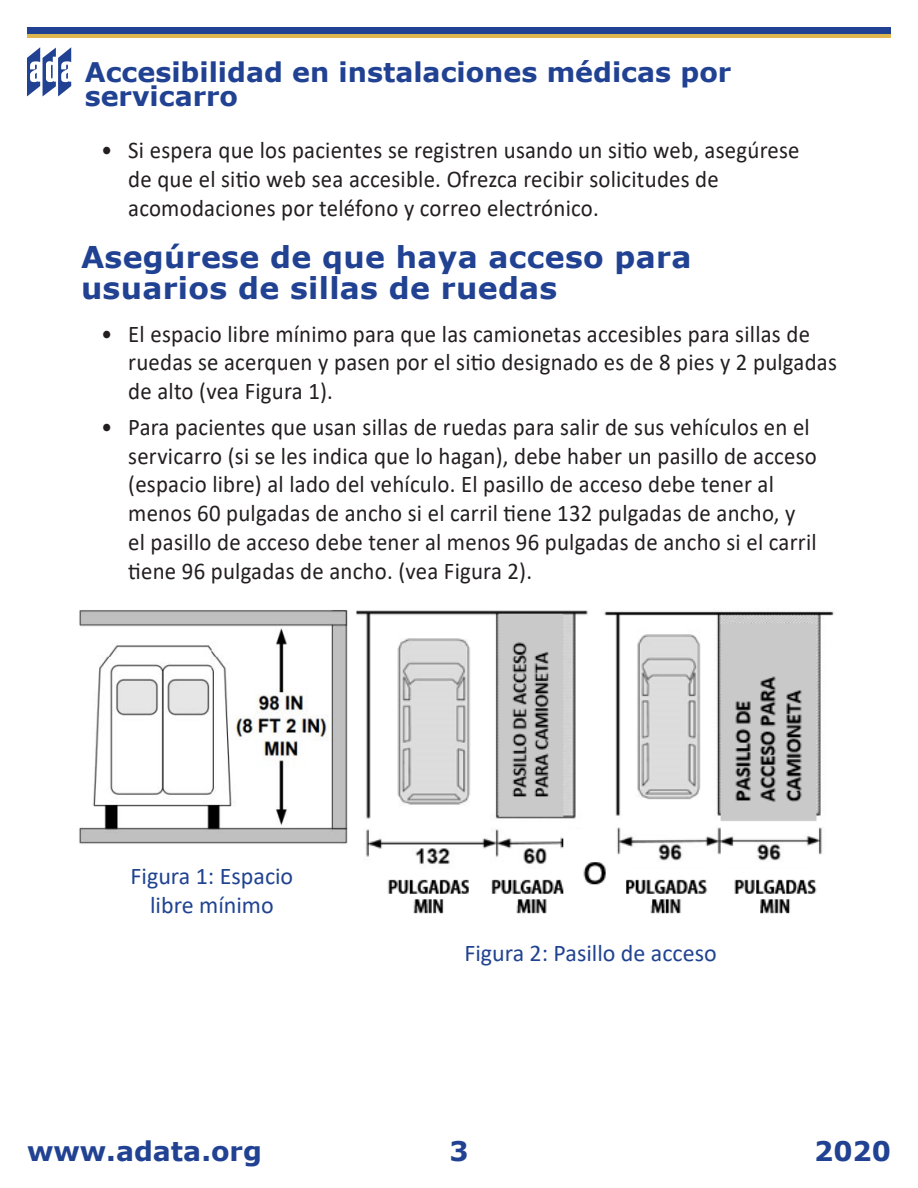
<style>
.page{position:relative;width:918px;height:1188px;background:#fff}
.page>*{position:absolute;margin:0;border:0;box-sizing:border-box;transform-origin:0 0}
.Subhead_1{font:700 30px/31.5px "Verdana";letter-spacing:.01em;color:#214292}
.t1{font:700 27px/24px "Verdana";color:#214292}
.t2{font:24px/28.8px "Calibri";letter-spacing:.01em;color:#231f20;scale:.95 1}
.Subhead_2_Bold{font:24px "Calibri";color:#204391}
</style>
<div class="page">
<div style="left:27px;top:27px;width:864px;height:7px;background:#214292"></div>
<hr style="left:27px;top:34px;width:864px;height:3px;background:#dfb64d">
<svg style="left:27px;top:47px;width:44px;height:49px"></svg>
<img style="left:79px;top:610px;width:269px;height:234px">
<img style="left:356px;top:610px;width:478px;height:304px">
<p class="t1" style="left:85px;top:60px;width:648px">Accesibilidad en instalaciones médicas por servicarro</p>
<p class="t2" style="left:128px;top:135px;width:708px;text-indent:-27px">• Si espera que los pacientes se registren usando un sitio web, asegúrese de que el sitio web sea accesible. Ofrezca recibir solicitudes de acomodaciones por teléfono y correo electrónico.</p>
<h2 class="Subhead_1" style="left:81px;top:240px;width:612px">Asegúrese de que haya acceso para usuarios de sillas de ruedas</h2>
<p class="t2" style="left:128px;top:319px;width:747px;text-indent:-27px">• El espacio libre mínimo para que las camionetas accesibles para sillas de ruedas se acerquen y pasen por el sitio designado es de 8 pies y 2 pulgadas de alto (vea Figura 1).</p>
<p class="t2" style="left:128px;top:412px;width:726px;text-indent:-27px">• Para pacientes que usan sillas de ruedas para salir de sus vehículos en el servicarro (si se les indica que lo hagan), debe haber un pasillo de acceso (espacio libre) al lado del vehículo. El pasillo de acceso debe tener al menos 60 pulgadas de ancho si el carril tiene 132 pulgadas de ancho, y el pasillo de acceso debe tener al menos 96 pulgadas de ancho si el carril tiene 96 pulgadas de ancho. (vea Figura 2).</p>
<h3 class="Subhead_2_Bold" style="left:131px;top:860px;width:164px">Figura 1: Espacio</h3>
<h3 class="Subhead_2_Bold" style="left:150px;top:888px;width:125px">libre mínimo</h3>
<h3 class="Subhead_2_Bold" style="left:464px;top:936px;width:254px">Figura 2: Pasillo de acceso</h3>
<p class="t1" style="left:27px;top:1139px;width:236px">www.adata.org</p>
<p class="t1" style="left:449px;top:1139px;width:21px">3</p>
<p class="t1" style="left:814px;top:1139px;width:78px">2020</p>
</div>
